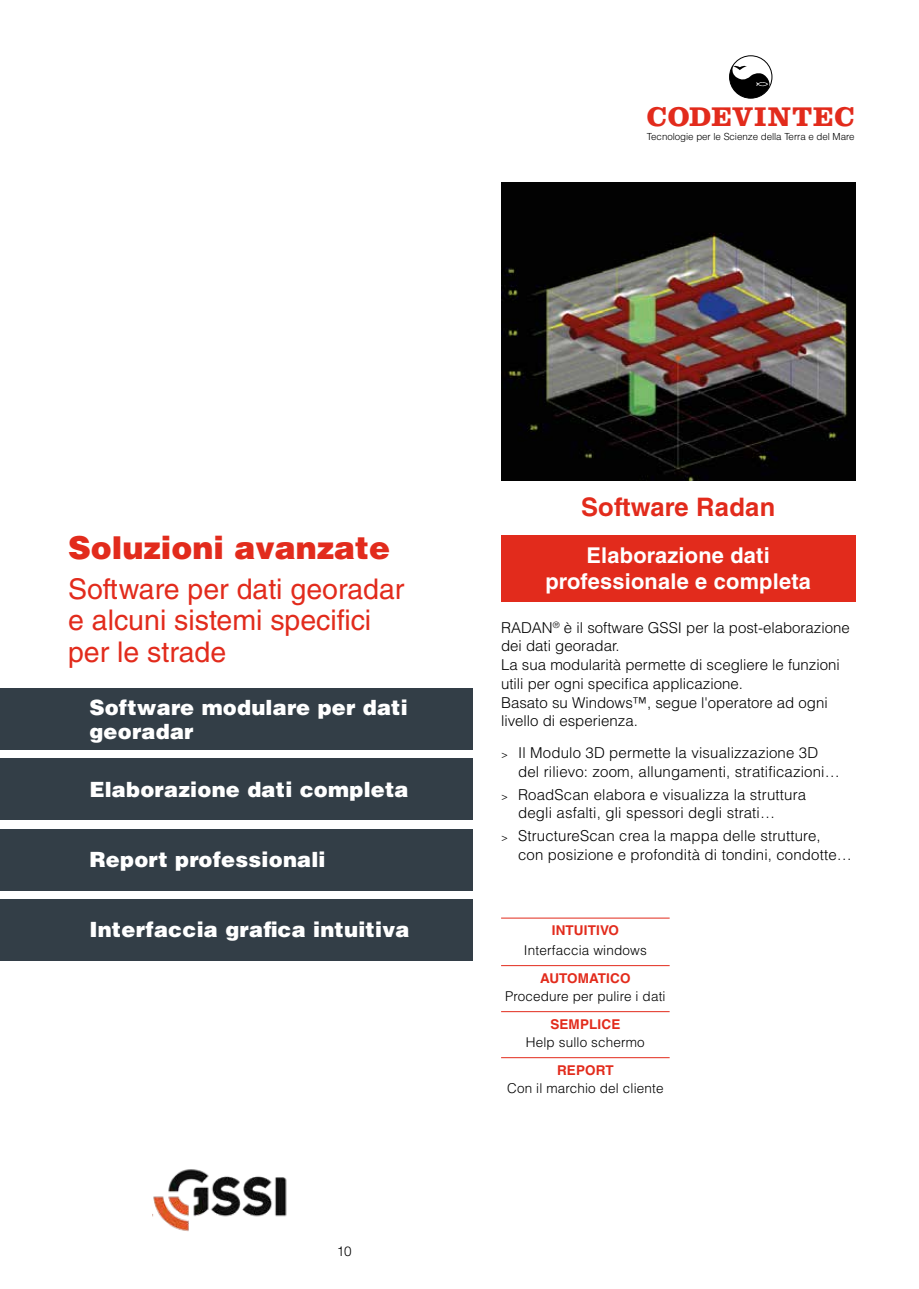
<style>
.page{position:relative;width:919px;height:1289px;background:#fff}
.page>*{position:absolute;margin:0;border:0;box-sizing:border-box;transform-origin:0 0}
.t1{font:900 31.5px "Helvetica LT Std";color:#e22b1c}
.t2{font:28.5px/31.5px "Helvetica LT Std";color:#e22b1c}
.t3{font:700 28.05px "Clarendon LT Std";letter-spacing:.03em;color:#e22b1c}
.t4{font:700 25.5px "Helvetica LT Std";letter-spacing:.01em;color:#e22b1c}
.t5{font:700 21.75px/25.5px "Helvetica LT Std";letter-spacing:.01em;color:#fff;text-align:center}
.t6{font:900 21px/24px "Helvetica LT Std";letter-spacing:.01em;color:#fff}
.t7{font:300 15px/18.8px "Helvetica LT Std";letter-spacing:.01em;color:#000}
.t8{font:300 13.5px "Helvetica LT Std";letter-spacing:.01em;color:#000}
.t9{font:700 13.5px "Helvetica LT Std";letter-spacing:.01em;color:#e22b1c}
.t10{font:300 9.75px "Helvetica LT Std";letter-spacing:-.005em;color:#000}
.s1{font-size:10.5px}
</style>
<div class="page">
<div style="left:0;top:688px;width:472px;height:62px;background:#333e47"></div>
<div style="left:0;top:758px;width:472px;height:62px;background:#333e47"></div>
<div style="left:0;top:828px;width:472px;height:62px;background:#333e47"></div>
<div style="left:0;top:899px;width:472px;height:61px;background:#333e47"></div>
<svg style="left:729px;top:56px;width:42px;height:42px"></svg>
<div style="left:729px;top:55px;width:43px;height:44px;border:1px solid #000;border-radius:50%"></div>
<img style="left:152px;top:1169px;width:135px;height:62px">
<div style="left:501px;top:534px;width:354px;height:67px;background:#e22b1c"></div>
<img style="left:501px;top:183px;width:354px;height:297px">
<hr style="left:501px;top:917px;width:168px;height:1px;background:#e22b1c">
<hr style="left:501px;top:965px;width:168px;height:1px;background:#e22b1c">
<hr style="left:501px;top:1011px;width:168px;height:1px;background:#e22b1c">
<hr style="left:501px;top:1057px;width:168px;height:1px;background:#e22b1c">
<h3 class="t3" style="left:646px;top:100px;width:209px">CODEVINTEC</h3>
<p class="t10" style="left:647px;top:130px;width:209px">Tecnologie per le Scienze della Terra e del Mare</p>
<h1 class="t1" style="left:68px;top:526px;width:324px">Soluzioni avanzate</h1>
<h2 class="t2" style="left:68px;top:573px;width:338px">Software per dati georadar e alcuni sistemi specifici per le strade</h2>
<h3 class="t6" style="left:89px;top:694px;width:320px">Software modulare per dati georadar</h3>
<h3 class="t6" style="left:89px;top:777px;width:321px">Elaborazione dati completa</h3>
<h3 class="t6" style="left:89px;top:847px;width:238px">Report professionali</h3>
<h3 class="t6" style="left:89px;top:917px;width:321px">Interfaccia grafica intuitiva</h3>
<p class="t8" style="left:337px;top:1242px;width:17px">10</p>
<h3 class="t4" style="left:581px;top:491px;width:196px">Software Radan</h3>
<h3 class="t5" style="left:545px;top:542px;width:267px">Elaborazione dati professionale e completa</h3>
<p class="t7" style="left:501px;top:617px;width:350px">RADAN<sup>®</sup> è il software GSSI per la post-elaborazione dei dati georadar.<br>La sua modularità permette di scegliere le funzioni utili per ogni specifica applicazione.<br>Basato su Windows™, segue l'operatore ad ogni livello di esperienza.</p>
<p class="t7" style="left:518px;top:743px;width:323px;text-indent:-17px"><span class="s1">&gt;</span> Il Modulo 3D permette la visualizzazione 3D del rilievo: zoom, allungamenti, stratificazioni…</p>
<p class="t7" style="left:518px;top:784px;width:289px;text-indent:-17px"><span class="s1">&gt;</span> RoadScan elabora e visualizza la struttura degli asfalti, gli spessori degli strati…</p>
<p class="t7" style="left:518px;top:826px;width:335px;text-indent:-17px"><span class="s1">&gt;</span> StructureScan crea la mappa delle strutture,<br>con posizione e profondità di tondini, condotte…</p>
<p class="t9" style="left:551px;top:922px;width:69px">INTUITIVO</p>
<p class="t8" style="left:524px;top:941px;width:124px">Interfaccia windows</p>
<p class="t9" style="left:540px;top:970px;width:92px">AUTOMATICO</p>
<p class="t8" style="left:505px;top:987px;width:162px">Procedure per pulire i dati</p>
<p class="t9" style="left:550px;top:1016px;width:71px">SEMPLICE</p>
<p class="t8" style="left:526px;top:1033px;width:120px">Help sullo schermo</p>
<p class="t9" style="left:557px;top:1062px;width:58px">REPORT</p>
<p class="t8" style="left:507px;top:1079px;width:158px">Con il marchio del cliente</p>
</div>
